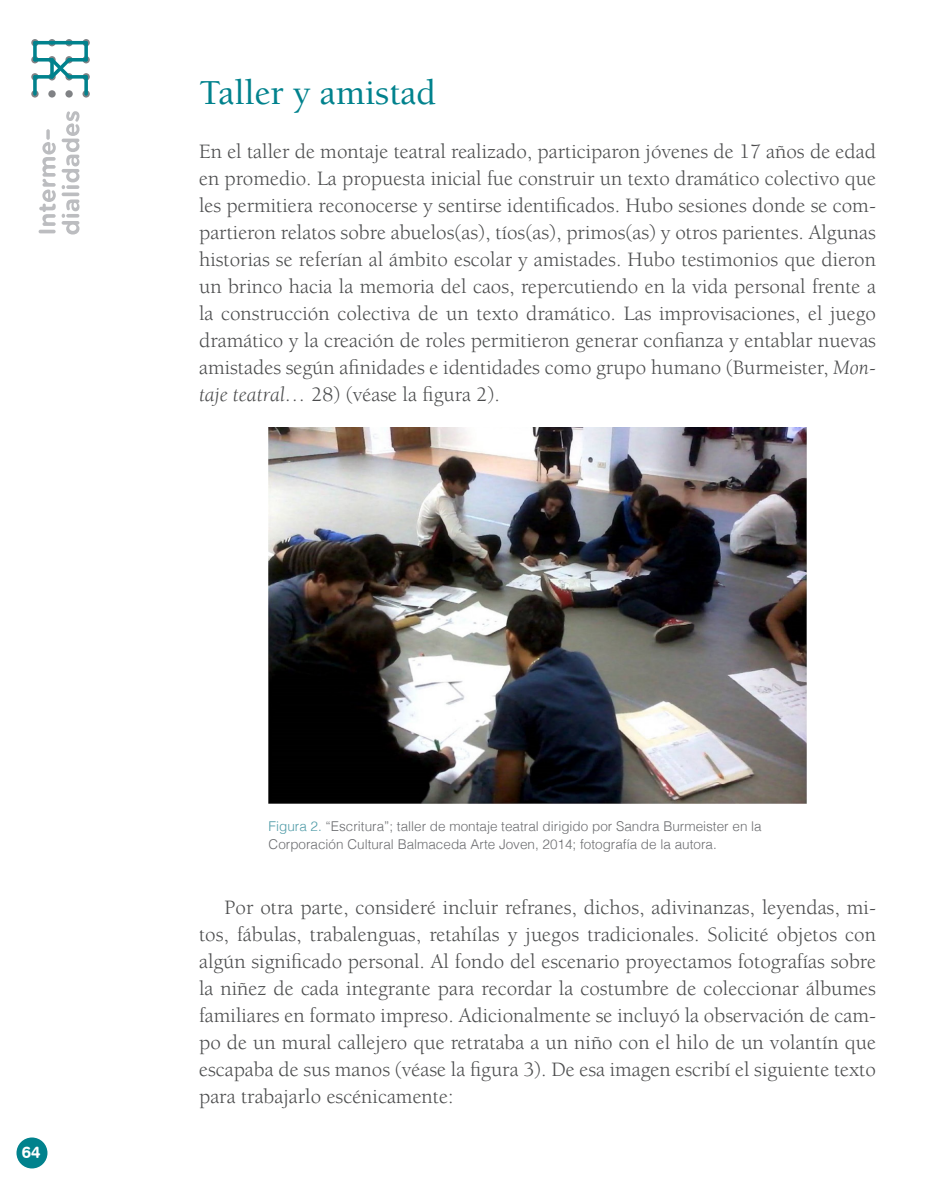
<style>
.page{position:relative;width:936px;height:1191px;background:#fff}
.page>*{position:absolute;margin:0;border:0;box-sizing:border-box;transform-origin:0 0}
.Subtítulo_T2{font:500 36px "Berkeley Std";color:#01828d}
.TXT_1er{font:21px/27px "Berkeley Std";color:#4b4c4d;text-align:justify}
.TXT{font:21px/27px "Berkeley Std";color:#4b4c4d;text-align:justify}
.t1{font:16.5px "Swiss 721 BT Bold Rounded";color:#fff}
.pie_foto{font:300 13.5px/18px "Helvetica";color:#6c6d70}
.s1{font-style:italic}
.s2{color:#519ca8}
</style>
<div class="page">
<svg style="left:62px;top:199px;width:17px;height:35px"></svg>
<svg style="left:62px;top:192px;width:17px;height:4px"></svg>
<svg style="left:62px;top:111px;width:18px;height:78px"></svg>
<hr style="left:39px;top:230px;width:17px;height:3px;background:#bcbdc0;border-radius:2px">
<svg style="left:39px;top:142px;width:17px;height:84px"></svg>
<svg style="left:46px;top:129px;width:4px;height:11px"></svg>
<svg style="left:31px;top:39px;width:8px;height:7px"></svg>
<svg style="left:31px;top:56px;width:8px;height:7px"></svg>
<svg style="left:31px;top:73px;width:8px;height:7px"></svg>
<svg style="left:31px;top:90px;width:8px;height:8px"></svg>
<svg style="left:65px;top:39px;width:8px;height:7px"></svg>
<div style="left:65px;top:73px;width:8px;height:7px;background:#999b9d;border-radius:50%"></div>
<div style="left:65px;top:90px;width:8px;height:8px;background:#808285;border-radius:50%"></div>
<svg style="left:82px;top:39px;width:8px;height:7px"></svg>
<svg style="left:82px;top:56px;width:8px;height:7px"></svg>
<svg style="left:82px;top:73px;width:8px;height:7px"></svg>
<svg style="left:82px;top:90px;width:8px;height:8px"></svg>
<svg style="left:48px;top:39px;width:8px;height:7px"></svg>
<div style="left:48px;top:73px;width:8px;height:7px;background:#a1a3a5;border-radius:50%"></div>
<div style="left:48px;top:90px;width:8px;height:8px;background:#808285;border-radius:50%"></div>
<svg style="left:53px;top:58px;width:18px;height:21px"></svg>
<svg style="left:33px;top:75px;width:4px;height:21px"></svg>
<svg style="left:33px;top:41px;width:4px;height:21px"></svg>
<svg style="left:50px;top:58px;width:4px;height:21px"></svg>
<svg style="left:84px;top:41px;width:4px;height:21px"></svg>
<svg style="left:84px;top:75px;width:4px;height:21px"></svg>
<hr style="left:33px;top:41px;width:21px;height:3px;background:#01828d;border-radius:2px">
<hr style="left:50px;top:41px;width:21px;height:3px;background:#01828d;border-radius:2px">
<hr style="left:67px;top:41px;width:21px;height:3px;background:#01828d;border-radius:2px">
<svg style="left:33px;top:58px;width:21px;height:4px"></svg>
<svg style="left:67px;top:58px;width:21px;height:4px"></svg>
<svg style="left:33px;top:75px;width:21px;height:4px"></svg>
<svg style="left:67px;top:75px;width:21px;height:4px"></svg>
<div style="left:16px;top:1137px;width:31px;height:31px;background:#01828d;border-radius:50%"></div>
<img style="left:268px;top:428px;width:538px;height:376px">
<p class="Subtítulo_T2" style="left:199px;top:73px;width:238px">Taller y amistad</p>
<p class="TXT_1er" style="left:199px;top:138px;width:678px">En el taller de montaje teatral realizado, participaron jóvenes de 17 años de edad en promedio. La propuesta inicial fue construir un texto dramático colectivo que les permitiera reconocerse y sentirse identificados. Hubo sesiones donde se com&shy;partieron relatos sobre abuelos(as), tíos(as), primos(as) y otros parientes. Algunas historias se referían al ámbito escolar y amistades. Hubo testimonios que dieron un brinco hacia la memoria del caos, repercutiendo en la vida personal frente a la construcción colectiva de un texto dramático. Las improvisaciones, el juego dramático y la creación de roles permitieron generar confianza y entablar nuevas amistades según afinidades e identidades como grupo humano (Burmeister, <span class="s1">Mon&shy;taje teatral…</span> 28) (véase la figura 2).</p>
<p class="t1" style="left:22px;top:1142px;width:20px">64</p>
<p class="pie_foto" style="left:268px;top:816px;width:494px"><span class="s2">Figura 2.</span> “Escritura”; taller de montaje teatral dirigido por Sandra Burmeister en la<br>Corporación Cultural Balmaceda Arte Joven, 2014; fotografía de la autora.</p>
<p class="TXT" style="left:199px;top:894px;width:678px;text-indent:26px">Por otra parte, consideré incluir refranes, dichos, adivinanzas, leyendas, mi&shy;tos, fábulas, trabalenguas, retahílas y juegos tradicionales. Solicité objetos con algún significado personal. Al fondo del escenario proyectamos fotografías sobre la niñez de cada integrante para recordar la costumbre de coleccionar álbumes familiares en formato impreso. Adicionalmente se incluyó la observación de cam&shy;po de un mural callejero que retrataba a un niño con el hilo de un volantín que escapaba de sus manos (véase la figura 3). De esa imagen escribí el siguiente texto para trabajarlo escénicamente:</p>
</div>
